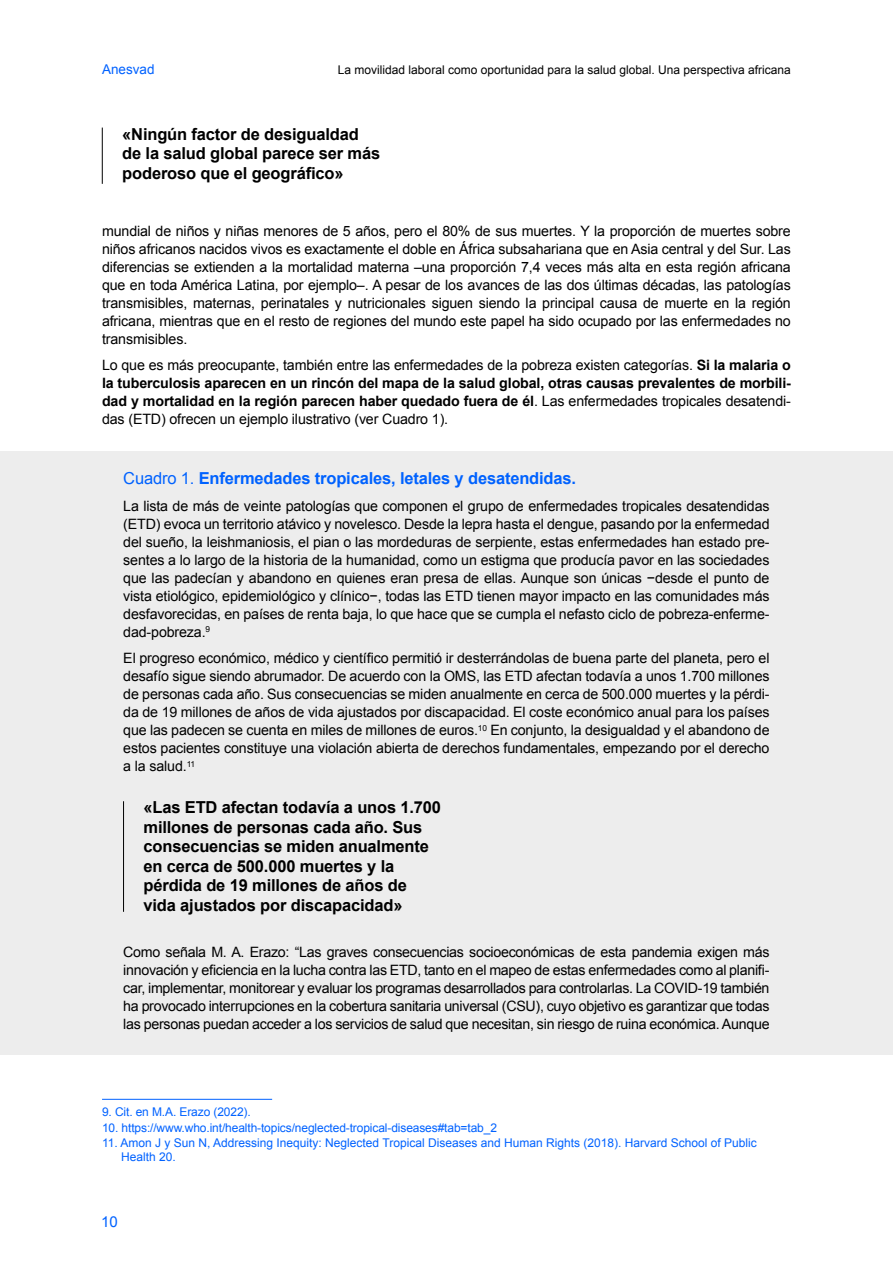
<style>
.page{position:relative;width:893px;height:1263px;background:#fff}
.page>*{position:absolute;margin:0;border:0;box-sizing:border-box;transform-origin:0 0}
.t1{font:700 16.5px/19.5px "Arial";letter-spacing:-.01em;color:#000}
.t2{font:700 16.5px "Arial";letter-spacing:-.01em;color:#0062ff}
.t3{font:15px "Arial";color:#0062ff}
.t4{font:14.25px/18px "Arial";letter-spacing:-.01em;color:#000;text-align:justify}
.t5{font:13.5px "Arial";color:#0062ff}
.t6{font:12px/13.5px "Arial";color:#0062ff}
.t7{font:12px "Arial";color:#000}
.s1{font-weight:700}
.s2{font-weight:400}
</style>
<div class="page">
<hr style="left:102px;top:1099px;width:170px;height:1px;background:#0062ff">
<div style="left:0;top:451px;width:893px;height:603px;background:#ededed"></div>
<hr style="left:102px;top:128px;width:1px;height:56px;background:#000">
<hr style="left:123px;top:801px;width:1px;height:111px;background:#000">
<p class="t5" style="left:102px;top:60px;width:54px">Anesvad</p>
<p class="t7" style="left:338px;top:62px;width:454px">La movilidad laboral como oportunidad para la salud global. Una perspectiva africana</p>
<p class="t1" style="left:122px;top:125px;width:259px">«Ningún factor de desigualdad de la salud global parece ser más poderoso que el geográfico»</p>
<p class="t4" style="left:102px;top:222px;width:690px">mundial de niños y niñas menores de 5 años, pero el 80% de sus muertes. Y la proporción de muertes sobre niños africanos nacidos vivos es exactamente el doble en África subsahariana que en Asia central y del Sur. Las diferencias se extienden a la mortalidad materna –una proporción 7,4 veces más alta en esta región africana que en toda América Latina, por ejemplo–. A pesar de los avances de las dos últimas décadas, las patologías transmisibles, maternas, perinatales y nutricionales siguen siendo la principal causa de muerte en la región africana, mientras que en el resto de regiones del mundo este papel ha sido ocupado por las enfermedades no transmisibles.</p>
<p class="t4" style="left:102px;top:356px;width:690px">Lo que es más preocupante, también entre las enfermedades de la pobreza existen categorías. <span class="s1">Si la malaria o la tuberculosis aparecen en un rincón del mapa de la salud global, otras causas prevalentes de morbili&shy;dad y mortalidad en la región parecen haber quedado fuera de él</span>. Las enfermedades tropicales desatendi&shy;das (ETD) ofrecen un ejemplo ilustrativo (ver Cuadro 1).</p>
<p class="t2" style="left:123px;top:468px;width:454px"><span class="s2">Cuadro 1.</span> Enfermedades tropicales, letales y desatendidas.</p>
<p class="t4" style="left:123px;top:497px;width:648px">La lista de más de veinte patologías que componen el grupo de enfermedades tropicales desatendidas (ETD) evoca un territorio atávico y novelesco. Desde la lepra hasta el dengue, pasando por la enfermedad del sueño, la leishmaniosis, el pian o las mordeduras de serpiente, estas enfermedades han estado pre&shy;sentes a lo largo de la historia de la humanidad, como un estigma que producía pavor en las sociedades que las padecían y abandono en quienes eran presa de ellas. Aunque son únicas −desde el punto de vista etiológico, epidemiológico y clínico−, todas las ETD tienen mayor impacto en las comunidades más desfavorecidas, en países de renta baja, lo que hace que se cumpla el nefasto ciclo de pobreza-enferme&shy;dad-pobreza.<sup>9</sup></p>
<p class="t4" style="left:123px;top:649px;width:648px">El progreso económico, médico y científico permitió ir desterrándolas de buena parte del planeta, pero el desafío sigue siendo abrumador. De acuerdo con la OMS, las ETD afectan todavía a unos 1.700 millones de personas cada año. Sus consecuencias se miden anualmente en cerca de 500.000 muertes y la pérdi&shy;da de 19 millones de años de vida ajustados por discapacidad. El coste económico anual para los países que las padecen se cuenta en miles de millones de euros.<sup>10</sup> En conjunto, la desigualdad y el abandono de estos pacientes constituye una violación abierta de derechos fundamentales, empezando por el derecho a la salud.<sup>11</sup></p>
<p class="t1" style="left:144px;top:798px;width:299px">«Las ETD afectan todavía a unos 1.700 millones de personas cada año. Sus consecuencias se miden anualmente en cerca de 500.000 muertes y la pérdida de 19 millones de años de vida ajustados por discapacidad»</p>
<p class="t4" style="left:123px;top:943px;width:648px">Como señala M. A. Erazo: “Las graves consecuencias socioeconómicas de esta pandemia exigen más innovación y eficiencia en la lucha contra las ETD, tanto en el mapeo de estas enfermedades como al planifi&shy;car, implementar, monitorear y evaluar los programas desarrollados para controlarlas. La COVID-19 también ha provocado interrupciones en la cobertura sanitaria universal (CSU), cuyo objetivo es garantizar que todas las personas puedan acceder a los servicios de salud que necesitan, sin riesgo de ruina económica. Aunque</p>
<p class="t6" style="left:102px;top:1105px;width:150px">9. Cit. en M.A. Erazo (2022).</p>
<p class="t6" style="left:102px;top:1121px;width:396px">10. https://www.who.int/health-topics/neglected-tropical-diseases#tab=tab_2</p>
<p class="t6" style="left:121px;top:1136px;width:637px;text-indent:-19px">11. Amon J y Sun N, Addressing Inequity: Neglected Tropical Diseases and Human Rights (2018). Harvard School of Public<br>Health 20.</p>
<p class="t3" style="left:101px;top:1212px;width:18px">10</p>
</div>
